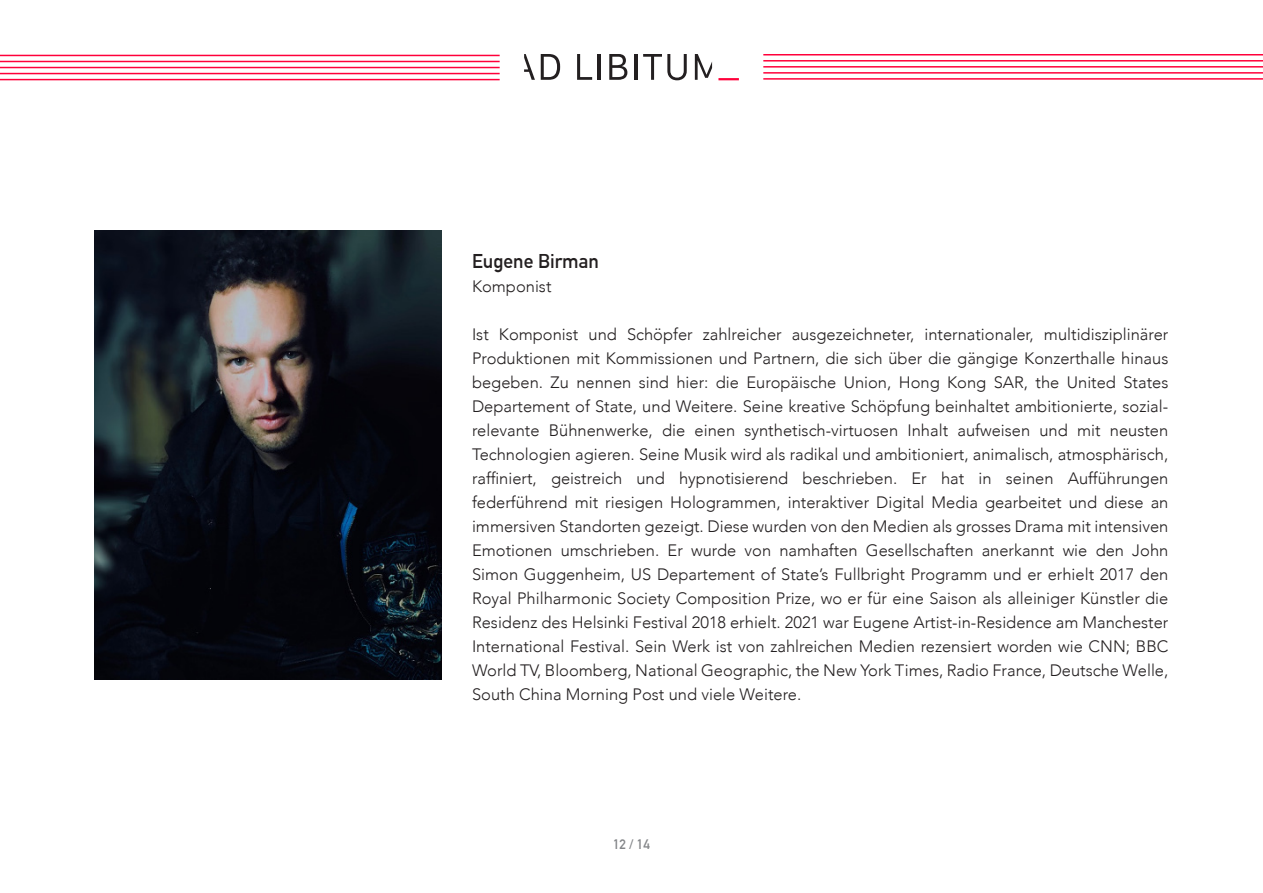
<style>
.page{position:relative;width:1263px;height:893px;background:#fff}
.page>*{position:absolute;margin:0;border:0;box-sizing:border-box;transform-origin:0 0}
.t1{font:700 19.5px "DIN Alternate";color:#231f20}
.t2{font:300 16.5px/24px "Avenir";color:#231f20;text-align:justify}
.t3{font:700 13.5px "DIN Alternate";color:#848689}
</style>
<div class="page">
<svg style="left:524px;top:54px;width:11px;height:26px"></svg>
<svg style="left:541px;top:54px;width:19px;height:26px"></svg>
<svg style="left:577px;top:54px;width:15px;height:26px"></svg>
<hr style="left:598px;top:54px;width:3px;height:26px;background:#231f20">
<svg style="left:609px;top:54px;width:18px;height:26px"></svg>
<hr style="left:634px;top:54px;width:3px;height:26px;background:#231f20">
<svg style="left:643px;top:54px;width:44px;height:26px"></svg>
<svg style="left:695px;top:54px;width:17px;height:26px"></svg>
<hr style="left:718px;top:78px;width:21px;height:2px;background:#ff003a">
<hr style="left:0;top:55px;width:500px;height:1px;background:#ff003a">
<hr style="left:0;top:61px;width:500px;height:1px;background:#ff003a">
<hr style="left:0;top:67px;width:500px;height:1px;background:#ff003a">
<hr style="left:0;top:73px;width:500px;height:1px;background:#ff003a">
<hr style="left:0;top:79px;width:500px;height:1px;background:#ff003a">
<hr style="left:763px;top:54px;width:500px;height:2px;background:#ff003a">
<hr style="left:763px;top:60px;width:500px;height:2px;background:#ff003a">
<hr style="left:763px;top:66px;width:500px;height:2px;background:#ff003a">
<hr style="left:763px;top:72px;width:500px;height:2px;background:#ff003a">
<hr style="left:763px;top:78px;width:500px;height:2px;background:#ff003a">
<img style="left:95px;top:230px;width:347px;height:449px">
<p class="t1" style="left:472px;top:247px;width:129px">Eugene Birman</p>
<p class="t2" style="left:472px;top:275px;width:81px">Komponist</p>
<p class="t2" style="left:472px;top:323px;width:698px">Ist Komponist und Schöpfer zahlreicher ausgezeichneter, internationaler, multidisziplinärer Produktionen mit Kommissionen und Partnern, die sich über die gängige Konzerthalle hinaus begeben. Zu nennen sind hier: die Europäische Union, Hong Kong SAR, the United States Departement of State, und Weitere. Seine kreative Schöpfung beinhaltet ambitionierte, sozial&shy;relevante Bühnenwerke, die einen synthetisch-virtuosen Inhalt aufweisen und mit neusten Technologien agieren. Seine Musik wird als radikal und ambitioniert, animalisch, atmosphärisch, raffiniert, geistreich und hypnotisierend beschrieben. Er hat in seinen Aufführungen federführend mit riesigen Hologrammen, interaktiver Digital Media gearbeitet und diese an immersiven Standorten gezeigt. Diese wurden von den Medien als grosses Drama mit intensiven Emotionen umschrieben. Er wurde von namhaften Gesellschaften anerkannt wie den John Simon Guggenheim, US Departement of State’s Fullbright Programm und er erhielt 2017 den Royal Philharmonic Society Composition Prize, wo er für eine Saison als alleiniger Künstler die Residenz des Helsinki Festival 2018 erhielt. 2021 war Eugene Artist-in-Residence am Manchester International Festival. Sein Werk ist von zahlreichen Medien rezensiert worden wie CNN; BBC World TV, Bloomberg, National Geographic, the New York Times, Radio France, Deutsche Welle, South China Morning Post und viele Weitere.</p>
<p class="t3" style="left:613px;top:834px;width:38px">12 / 14</p>
</div>
